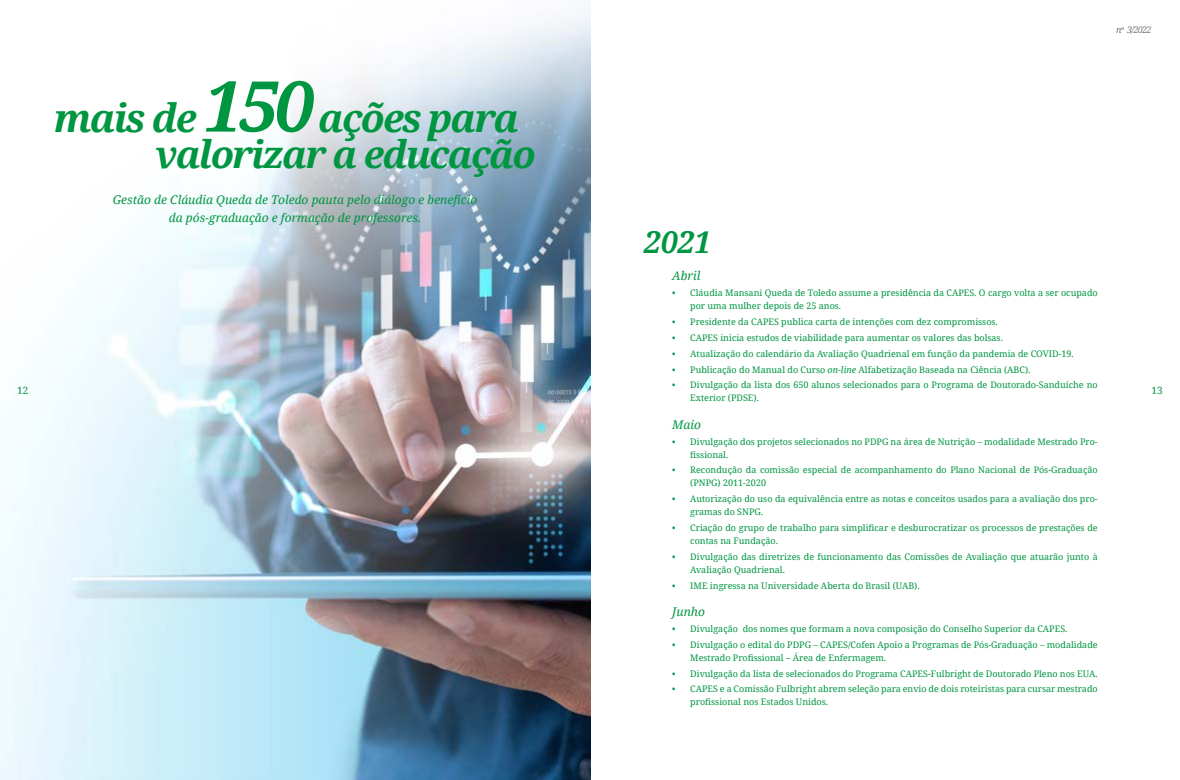
<style>
.page{position:relative;width:1180px;height:780px;background:#fff}
.page>*{position:absolute;margin:0;border:0;box-sizing:border-box;transform-origin:0 0}
.t1{font:italic 700 39px "Noto Serif";letter-spacing:-.05em;color:#009641}
.t2{font:italic 700 38px "Noto Serif";letter-spacing:-.05em;color:#009641}
.t3{font:italic 700 30px "Noto Serif";color:#009641}
.t4{font:italic 12px/18px "Noto Serif";color:#009641;text-align:center}
.t5{font:10px "Noto Serif";color:#009641}
.t6{font:9px/13px "Noto Serif";color:#009641}
.t7{font:italic 9px "Noto Serif";color:#767576}
.s1{font-size:70px}
.s2{font-size:8px}
.s3{font-style:italic}
</style>
<div class="page">
<img style="left:0;top:6px;width:590px;height:774px">
<h1 class="t1" style="left:54px;top:90px;width:467px">mais de <span class="s1">150</span> ações para</h1>
<h2 class="t2" style="left:155px;top:127px;width:382px">valorizar a educação</h2>
<h3 class="t4" style="left:113px;top:190px;width:366px">Gestão de Cláudia Queda de Toledo pauta pelo diálogo e benefício da pós-graduação e formação de professores.</h3>
<p class="t7" style="left:1115px;top:23px;width:37px">n<span class="s2">º</span> 3/2022</p>
<h3 class="t3" style="left:643px;top:221px;width:69px">2021</h3>
<h3 class="t4" style="left:672px;top:266px;width:30px">Abril</h3>
<p class="t6" style="left:690px;top:286px;width:409px;text-indent:-18px">• Cláudia Mansani Queda de Toledo assume a presidência da CAPES. O cargo volta a ser ocupado por uma mulher depois de 25 anos.</p>
<p class="t6" style="left:672px;top:315px;width:327px">• Presidente da CAPES publica carta de intenções com dez compromissos.</p>
<p class="t6" style="left:672px;top:331px;width:332px">• CAPES inicia estudos de viabilidade para aumentar os valores das bolsas.</p>
<p class="t6" style="left:672px;top:346px;width:403px">• Atualização do calendário da Avaliação Quadrienal em função da pandemia de COVID-19.</p>
<p class="t6" style="left:672px;top:362px;width:359px">• Publicação do Manual do Curso <span class="s3">on-line</span> Alfabetização Baseada na Ciência (ABC).</p>
<p class="t6" style="left:690px;top:378px;width:409px;text-indent:-18px">• Divulgação da lista dos 650 alunos selecionados para o Programa de Doutorado-Sanduíche no<br>Exterior (PDSE).</p>
<h3 class="t4" style="left:672px;top:415px;width:30px">Maio</h3>
<p class="t6" style="left:690px;top:434px;width:409px;text-indent:-18px">• Divulgação dos projetos selecionados no PDPG na área de Nutrição – modalidade Mestrado Pro&shy;fissional.</p>
<p class="t6" style="left:690px;top:463px;width:409px;text-indent:-18px">• Recondução da comissão especial de acompanhamento do Plano Nacional de Pós-Graduação (PNPG) 2011-2020</p>
<p class="t6" style="left:690px;top:492px;width:409px;text-indent:-18px">• Autorização do uso da equivalência entre as notas e conceitos usados para a avaliação dos pro&shy;gramas do SNPG.</p>
<p class="t6" style="left:690px;top:521px;width:409px;text-indent:-18px">• Criação do grupo de trabalho para simplificar e desburocratizar os processos de prestações de contas na Fundação.</p>
<p class="t6" style="left:690px;top:549px;width:409px;text-indent:-18px">• Divulgação das diretrizes de funcionamento das Comissões de Avaliação que atuarão junto à<br>Avaliação Quadrienal.</p>
<p class="t6" style="left:672px;top:578px;width:249px">• IME ingressa na Universidade Aberta do Brasil (UAB).</p>
<h3 class="t4" style="left:672px;top:602px;width:34px">Junho</h3>
<p class="t6" style="left:672px;top:621px;width:396px">• Divulgação dos nomes que formam a nova composição do Conselho Superior da CAPES.</p>
<p class="t6" style="left:690px;top:637px;width:409px;text-indent:-18px">• Divulgação o edital do PDPG – CAPES/Cofen Apoio a Programas de Pós-Graduação – modalidade<br>Mestrado Profissional – Área de Enfermagem.</p>
<p class="t6" style="left:672px;top:666px;width:427px">• Divulgação da lista de selecionados do Programa CAPES-Fulbright de Doutorado Pleno nos EUA.</p>
<p class="t6" style="left:690px;top:682px;width:409px;text-indent:-18px">• CAPES e a Comissão Fulbright abrem seleção para envio de dois roteiristas para cursar mestrado profissional nos Estados Unidos.</p>
<p class="t5" style="left:17px;top:383px;width:13px">12</p>
<p class="t5" style="left:1151px;top:383px;width:13px">13</p>
</div>
